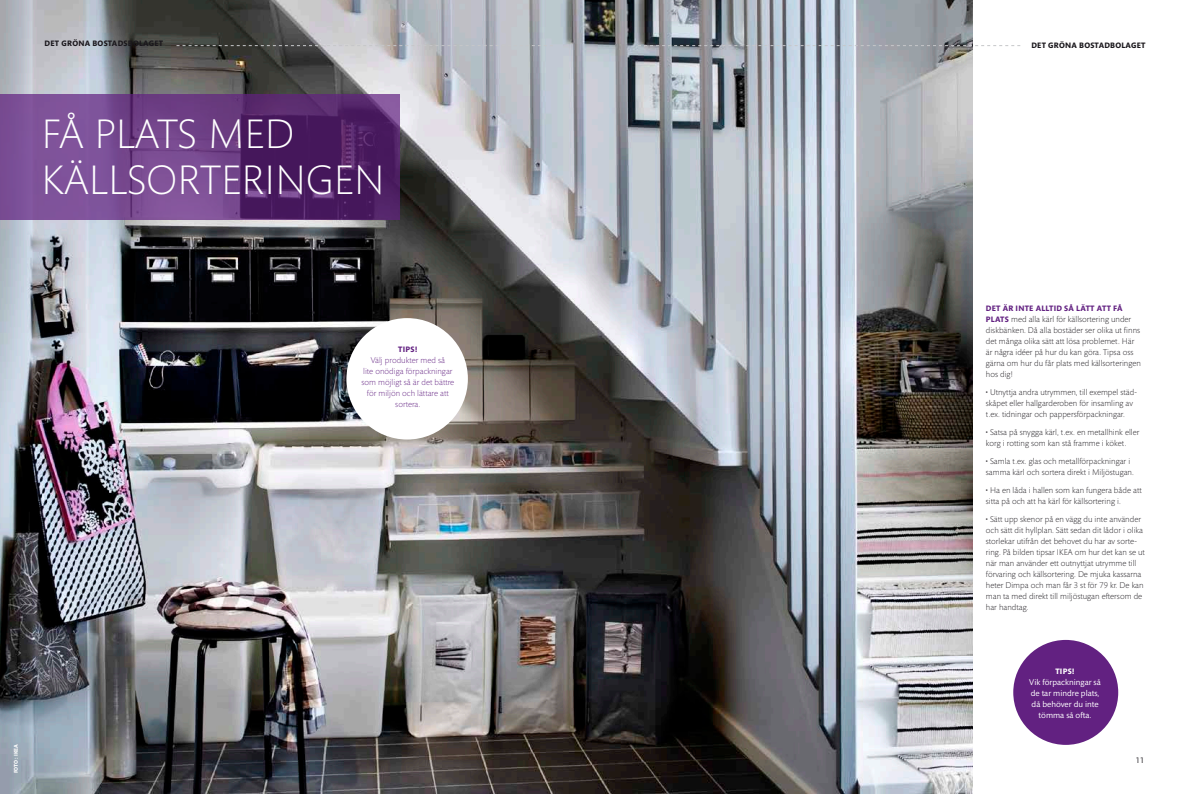
<style>
.page{position:relative;width:1191px;height:794px;background:#fff}
.page>*{position:absolute;margin:0;border:0;box-sizing:border-box;transform-origin:0 0}
.t1{font:300 42px/46px "Mundo Sans Std";letter-spacing:.005em;color:#fff}
.t2{font:300 8.5px/11px "Mundo Sans Std";color:#1a171c}
.t3{font:300 8.5px/11px "Mundo Sans Std";color:#622181;text-align:center}
.t4{font:8.5px/11px "Mundo Sans Std";color:#fff;text-align:center}
.t5{font:700 8px "Mundo Sans Std";letter-spacing:.03em;color:#1a171c}
.t6{font:700 8px "Mundo Sans Std";letter-spacing:.03em;color:#622181}
.t7{font:700 8px "Mundo Sans Std";color:#fff}
.t8{font:8px "Mundo Sans Std";color:#1a171c}
.t9{font:700 5.5px "Mundo Sans Std";letter-spacing:.03em;color:#fff}
.s1{font-weight:700;font-size:8px;color:#622181}
</style>
<div class="page">
<img style="left:0;top:0;width:972px;height:794px">
<svg style="left:638px;top:45px;width:382px;height:1px"></svg>
<svg style="left:176px;top:45px;width:377px;height:1px"></svg>
<div style="left:346px;top:318px;width:122px;height:121px;background:#fff;border-radius:50%"></div>
<div style="left:1013px;top:640px;width:105px;height:105px;background:#622181;border-radius:50%"></div>
<svg style="left:0;top:94px;width:400px;height:126px;background:#673a7f"></svg>
<p class="t5" style="left:45px;top:39px;width:120px">DET GRÖNA BOSTADSBOLAGET</p>
<p class="t5" style="left:1031px;top:41px;width:116px">DET GRÖNA BOSTADBOLAGET</p>
<h1 class="t1" style="left:41px;top:112px;width:344px">FÅ PLATS MED<br>KÄLLSORTERINGEN</h1>
<p class="t9" style="left:13px;top:773px;width:31px;rotate:-90deg">FOTO: IKEA</p>
<p class="t6" style="left:398px;top:345px;width:21px">TIPS!</p>
<p class="t3" style="left:361px;top:355px;width:94px">Välj produkter med så<br>lite onödiga förpackningar som möjligt så är det bättre för miljön och lättare att sortera.</p>
<p class="t6" style="left:986px;top:303px;width:138px">DET ÄR INTE ALLTID SÅ LÄTT ATT FÅ</p>
<p class="t2" style="left:986px;top:313px;width:157px"><span class="s1">PLATS</span> med alla kärl för källsortering under diskbänken. Då alla bostäder ser olika ut finns det många olika sätt att lösa problemet. Här är några idéer på hur du kan göra. Tipsa oss gärna om hur du får plats med källsorteringen hos dig!</p>
<p class="t2" style="left:986px;top:387px;width:153px">• Utnyttja andra utrymmen, till exempel städ&shy;skåpet eller hallgarderoben för insamling av t.ex. tidningar och pappersförpackningar.</p>
<p class="t2" style="left:986px;top:427px;width:155px">• Satsa på snygga kärl, t.ex. en metallhink eller korg i rotting som kan stå framme i köket.</p>
<p class="t2" style="left:986px;top:456px;width:149px">• Samla t.ex. glas och metallförpackningar i samma kärl och sortera direkt i Miljöstugan.</p>
<p class="t2" style="left:986px;top:485px;width:157px">• Ha en låda i hallen som kan fungera både att sitta på och att ha kärl för källsortering i.</p>
<p class="t2" style="left:986px;top:514px;width:161px">• Sätt upp skenor på en vägg du inte använder och sätt dit hyllplan. Sätt sedan dit lådor i olika storlekar utifrån det behovet du har av sorte&shy;ring. På bilden tipsar IKEA om hur det kan se ut när man använder ett outnyttjat utrymme till förvaring och källsortering. De mjuka kassarna heter Dimpa och man får 3 st för 79 kr. De kan man ta med direkt till miljöstugan eftersom de har handtag.</p>
<p class="t7" style="left:1055px;top:667px;width:21px">TIPS!</p>
<p class="t4" style="left:1029px;top:677px;width:73px">Vik förpackningar så de tar mindre plats, då behöver du inte tömma så ofta.</p>
<p class="t8" style="left:1135px;top:756px;width:10px">11</p>
</div>
